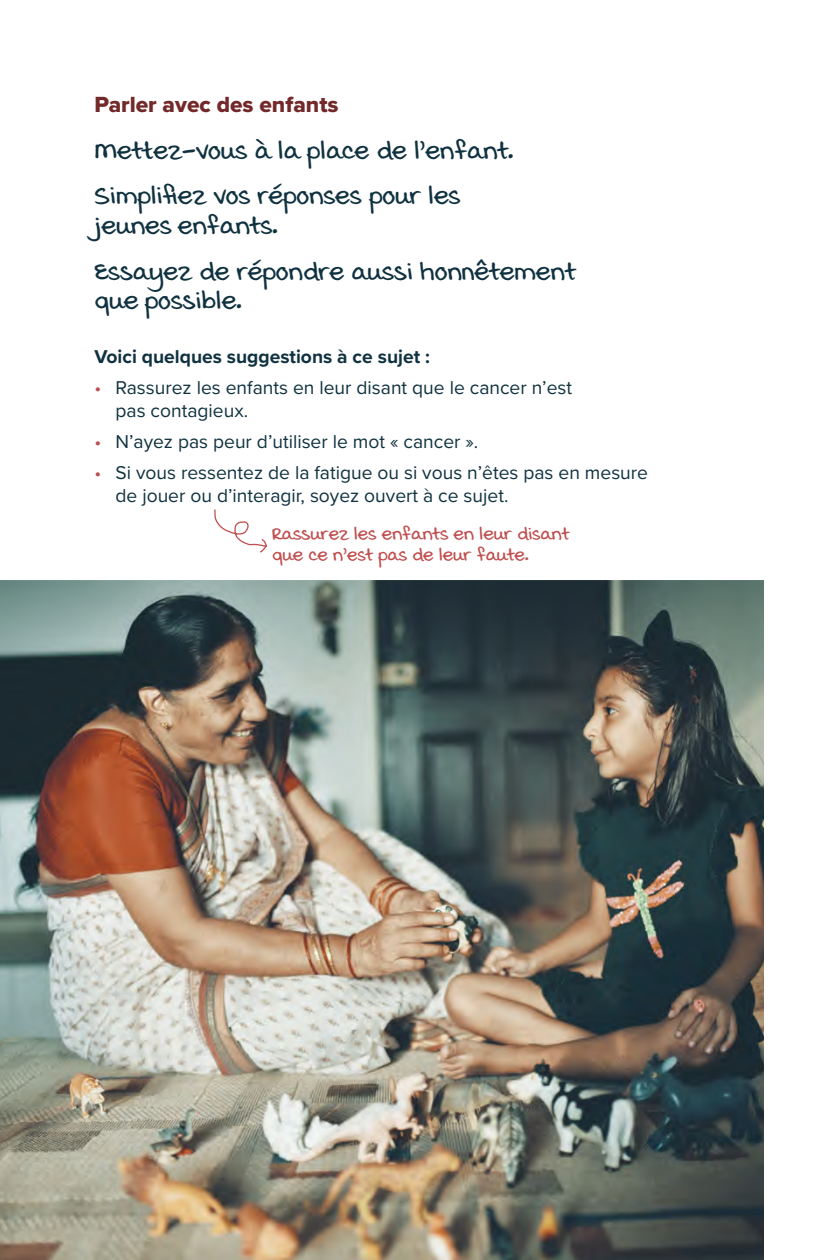
<style>
.page{position:relative;width:819px;height:1260px;background:#fff}
.page>*{position:absolute;margin:0;border:0;box-sizing:border-box;transform-origin:0 0}
.t1{font:700 29.75px/45.5px "Swister";color:#103240}
.t2{font:22.75px "Proxima Nova Extrabld";color:#732929}
.t3{font:700 21px/21px "Swister";color:#bf4e4e}
.t4{font:19.25px/23.1px "Proxima Nova";color:#103240}
.t5{font:700 19.25px "Proxima Nova";color:#103240}
.s1{color:#bf4e4e}
</style>
<div class="page">
<img style="left:0;top:581px;width:764px;height:679px">
<svg style="left:214px;top:509px;width:53px;height:44px"></svg>
<p class="t2" style="left:94px;top:88px;width:246px">Parler avec des enfants</p>
<h1 class="t1" style="left:94px;top:127px;width:421px">Mettez-vous à la place de l’enfant.<br>Simplifiez vos réponses pour les</h1>
<h1 class="t1" style="left:94px;top:202px;width:483px">jeunes enfants.<br>Essayez de répondre aussi honnêtement</h1>
<h1 class="t1" style="left:94px;top:278px;width:149px">que possible.</h1>
<p class="t5" style="left:94px;top:342px;width:337px">Voici quelques suggestions à ce sujet :</p>
<p class="t4" style="left:116px;top:375px;width:458px;text-indent:-21px"><span class="s1">•</span> Rassurez les enfants en leur disant que le cancer n’est pas contagieux.</p>
<p class="t4" style="left:94px;top:429px;width:385px"><span class="s1">•</span> N’ayez pas peur d’utiliser le mot « cancer ».</p>
<p class="t4" style="left:116px;top:460px;width:534px;text-indent:-21px"><span class="s1">•</span> Si vous ressentez de la fatigue ou si vous n’êtes pas en mesure de jouer ou d’interagir, soyez ouvert à ce sujet.</p>
<p class="t3" style="left:272px;top:523px;width:299px">Rassurez les enfants en leur disant que ce n’est pas de leur faute.</p>
</div>
